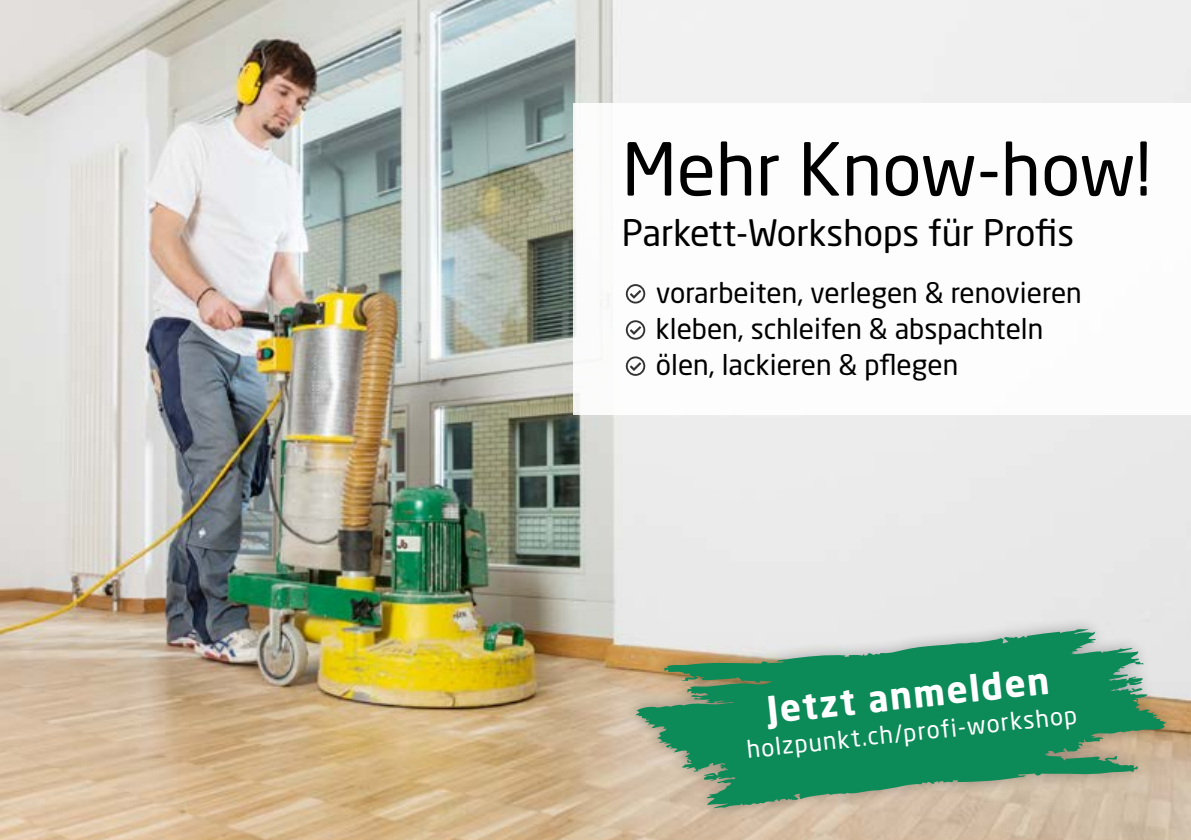
<style>
.page{position:relative;width:1191px;height:840px;background:#fff}
.page>*{position:absolute;margin:0;border:0;box-sizing:border-box;transform-origin:0 0}
.t1{font:72px "Neo Sans Pro";color:#000}
.t2{font:36px "Neo Sans Pro";color:#000}
.t3{font:700 36px "Neo Sans Pro";color:#fff}
.t4{font:28px/36px "Neo Sans Pro";color:#000}
.t5{font:24px "Neo Sans Pro";color:#fff}
</style>
<div class="page">
<img style="left:0;top:0;width:1191px;height:839px">
<div style="left:573px;top:103px;width:618px;height:311px;background:#fff"></div>
<svg style="left:626px;top:284px;width:19px;height:19px"></svg>
<svg style="left:626px;top:320px;width:19px;height:19px"></svg>
<svg style="left:626px;top:356px;width:19px;height:19px"></svg>
<svg style="left:619px;top:609px;width:563px;height:217px;background:#dbcfc0"></svg>
<svg style="left:635px;top:628px;width:531px;height:179px;background:#549f78"></svg>
<h1 class="t1" style="left:622px;top:125px;width:531px">Mehr Know-how!</h1>
<p class="t2" style="left:622px;top:210px;width:454px">Parkett-Workshops für Profis</p>
<p class="t4" style="left:656px;top:274px;width:427px">vorarbeiten, verlegen &amp; renovieren kleben, schleifen &amp; abspachteln ölen, lackieren &amp; pflegen</p>
<p class="t3" style="left:764px;top:686px;width:285px;rotate:-6deg">Jetzt anmelden</p>
<p class="t5" style="left:745px;top:734px;width:333px;rotate:-6deg">holzpunkt.ch/profi-workshop</p>
</div>
